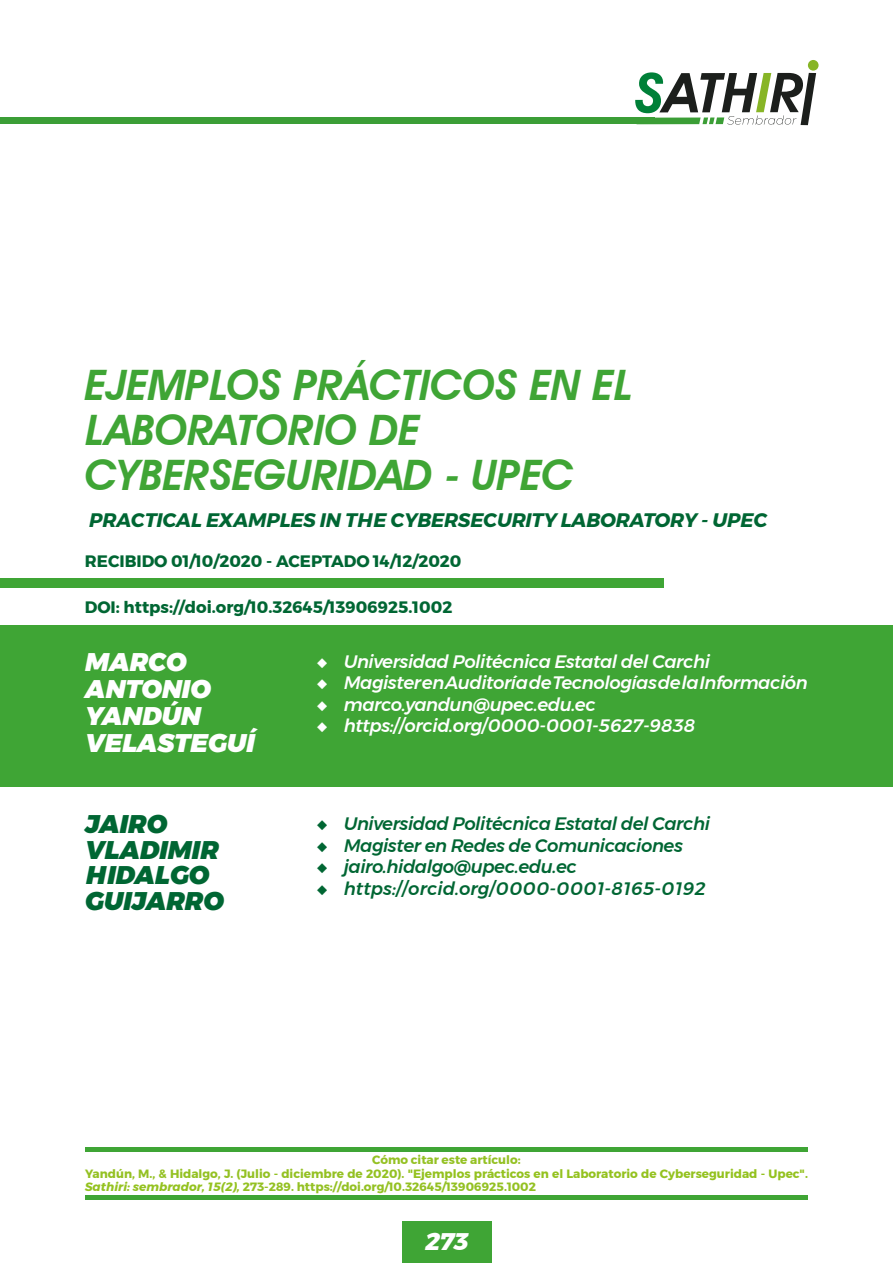
<style>
.page{position:relative;width:893px;height:1263px;background:#fff}
.page>*{position:absolute;margin:0;border:0;box-sizing:border-box;transform-origin:0 0}
.t1{font:italic 600 42px/45px "Avant Garde IT Cby BT";color:#3fa535}
.t2{font:italic 900 25.5px/27px "Montserrat";color:#fff}
.t3{font:italic 900 25.5px/25.5px "Montserrat";color:#063}
.t4{font:italic 800 24px "Montserrat";color:#fff}
.t5{font:italic 700 19.5px "Montserrat";letter-spacing:-.01em;color:#063}
.t6{font:italic 500 18px "Montserrat";letter-spacing:-.025em;color:#fff}
.t7{font:italic 500 18px "Montserrat";letter-spacing:-.025em;color:#063}
.t8{font:italic 500 18px "Montserrat";color:#063}
.t9{font:700 16.5px "Montserrat";color:#063}
.t10{font:700 12px/13.5px "Montserrat";color:#94c123}
.s1{font-weight:700;font-style:normal}
.s2{color:#94c21f}
.s3{font-style:italic;color:#94c21f}
</style>
<div class="page">
<div style="left:402px;top:1221px;width:89px;height:41px;background:#3fa535"></div>
<hr style="left:85px;top:1148px;width:723px;height:4px;background:#3fa535">
<hr style="left:85px;top:1195px;width:723px;height:4px;background:#3fa535">
<svg style="left:635px;top:72px;width:181px;height:53px"></svg>
<div style="left:808px;top:60px;width:11px;height:11px;background:#87b526;border-radius:50%"></div>
<div style="left:0;top:118px;width:655px;height:6px;background:#3b9e36"></div>
<div style="left:0;top:578px;width:664px;height:10px;background:#3fa535"></div>
<div style="left:0;top:625px;width:893px;height:161px;background:#3fa535"></div>
<h1 class="t1" style="left:85px;top:363px;width:550px">EJEMPLOS PRÁCTICOS EN EL<br>LABORATORIO DE<br>CYBERSEGURIDAD - UPEC</h1>
<h3 class="t5" style="left:89px;top:504px;width:680px">PRACTICAL EXAMPLES IN THE CYBERSECURITY LABORATORY - UPEC</h3>
<h3 class="t9" style="left:85px;top:548px;width:378px">RECIBIDO 01/10/2020 - ACEPTADO 14/12/2020</h3>
<h3 class="t9" style="left:85px;top:594px;width:369px">DOI: https://doi.org/10.32645/13906925.1002</h3>
<h2 class="t2" style="left:85px;top:648px;width:171px">MARCO<br>ANTONIO<br>YANDÚN<br>VELASTEGUÍ</h2>
<h2 class="t3" style="left:85px;top:812px;width:140px">JAIRO<br>VLADIMIR<br>HIDALGO<br>GUIJARRO</h2>
<h3 class="t6" style="left:317px;top:647px;width:395px"><span class="s1">◆</span> Universidad Politécnica Estatal del Carchi</h3>
<h3 class="t6" style="left:317px;top:669px;width:493px"><span class="s1">◆</span> Magister en Auditoría de Tecnologías de la Información</h3>
<h3 class="t6" style="left:317px;top:690px;width:281px"><span class="s1">◆</span> marco.yandun@upec.edu.ec</h3>
<h3 class="t6" style="left:317px;top:712px;width:380px"><span class="s1">◆</span> https://orcid.org/0000-0001-5627-9838</h3>
<h3 class="t7" style="left:317px;top:810px;width:395px"><span class="s1">◆</span> Universidad Politécnica Estatal del Carchi</h3>
<h3 class="t7" style="left:317px;top:831px;width:368px"><span class="s1">◆</span> Magister en Redes de Comunicaciones</h3>
<h3 class="t7" style="left:317px;top:853px;width:262px"><span class="s1">◆</span> jairo.hidalgo@upec.edu.ec</h3>
<h3 class="t8" style="left:317px;top:875px;width:390px"><span class="s1">◆</span> https://orcid.org/0000-0001-8165-0192</h3>
<p class="t10" style="left:85px;top:1153px;width:724px;text-indent:287px">Cómo citar este artículo:<br>Yandún, M., &amp; Hidalgo, J. (Julio - diciembre de 2020). <span class="s2">"Ejemplos prácticos en el Laboratorio de Cyberseguridad - Upec".<br></span><span class="s3">Sathiri: sembrador, 15(2),</span> 273-289. https://doi.org/10.32645/13906925.1002</p>
<h3 class="t4" style="left:425px;top:1222px;width:45px">273</h3>
</div>
